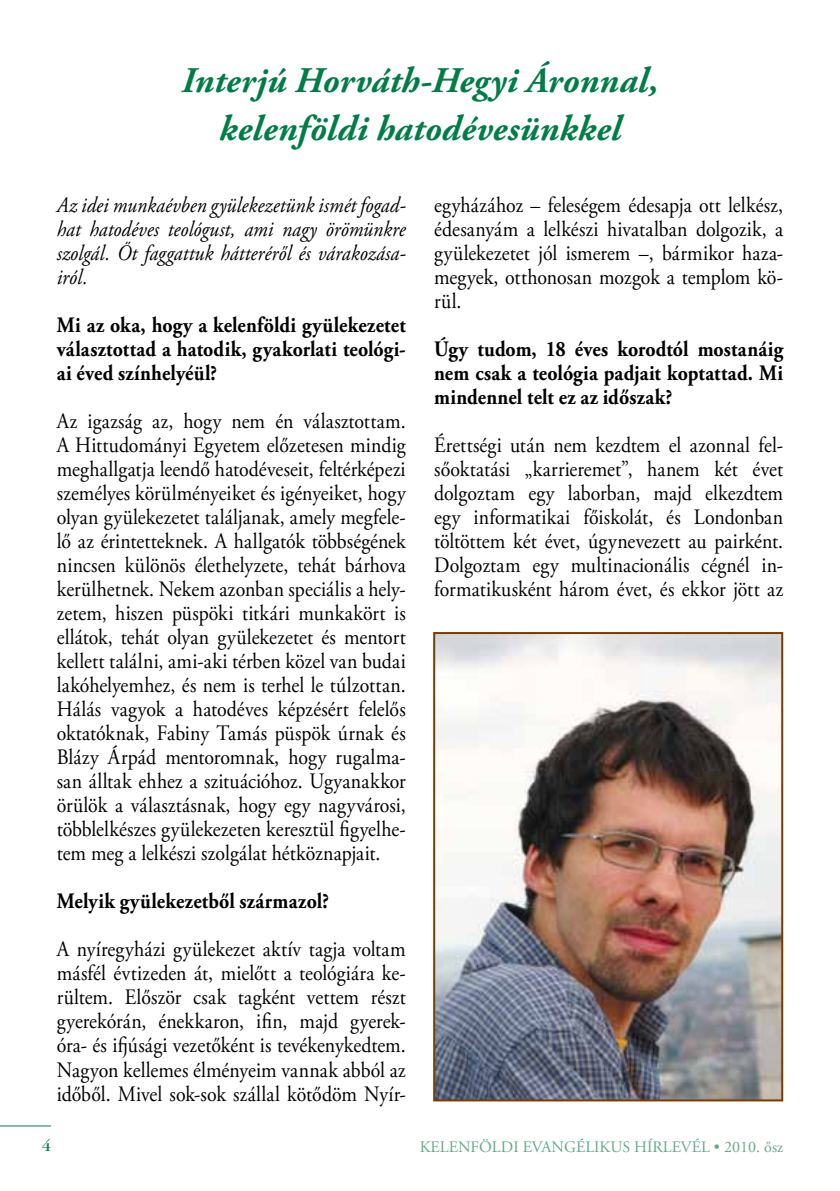
<style>
.page{position:relative;width:840px;height:1191px;background:#fff}
.page>*{position:absolute;margin:0;border:0;box-sizing:border-box;transform-origin:0 0}
.t1{font:italic 700 36px/48px "Adobe Garamond Pro";letter-spacing:.01em;color:#007d47;text-align:center}
.t2{font:22px/24px "Adobe Garamond Pro";letter-spacing:.005em;color:#000;text-align:justify;scale:.9 1}
.t3{font:700 22px/24px "Adobe Garamond Pro";letter-spacing:.01em;color:#000;text-align:justify;scale:.9 1}
.t4{font:italic 22px/24px "Adobe Garamond Pro";letter-spacing:.005em;color:#000;text-align:justify;scale:.9 1}
.t5{font:16px "Adobe Garamond Pro";color:#60ab87}
.t6{font:16px "Garamond PFL";color:#007d47}
</style>
<div class="page">
<hr style="left:0;top:1125px;width:51px;height:1px;background:#007d47">
<img style="left:436px;top:635px;width:343px;height:463px">
<div style="left:433px;top:632px;width:349px;height:469px;border:2px solid #7c3c00"></div>
<h1 class="t1" style="left:181px;top:57px;width:478px">Interjú Horváth-Hegyi Áronnal, kelenföldi hatodévesünkkel</h1>
<p class="t4" style="left:57px;top:194px;width:389px">Az idei munkaévben gyülekezetünk ismét fogad&shy;hat hatodéves teológust, ami nagy örömünkre szolgál. Őt faggattuk hátteréről és várakozása&shy;iról.</p>
<p class="t3" style="left:57px;top:313px;width:389px">Mi az oka, hogy a kelenföldi gyülekezetet választottad a hatodik, gyakorlati teológi&shy;ai éved színhelyéül?</p>
<p class="t2" style="left:57px;top:410px;width:389px">Az igazság az, hogy nem én választottam.<br>A Hittudományi Egyetem előzetesen mindig meghallgatja leendő hatodéveseit, feltérképezi személyes körülményeiket és igényeiket, hogy olyan gyülekezetet találjanak, amely megfele&shy;lő az érintetteknek. A hallgatók többségének nincsen különös élethelyzete, tehát bárhova kerülhetnek. Nekem azonban speciális a hely&shy;zetem, hiszen püspöki titkári munkakört is ellátok, tehát olyan gyülekezetet és mentort kellett találni, ami-aki térben közel van budai lakóhelyemhez, és nem is terhel le túlzottan.<br>Hálás vagyok a hatodéves képzésért felelős oktatóknak, Fabiny Tamás püspök úrnak és Blázy Árpád mentoromnak, hogy rugalma&shy;san álltak ehhez a szituációhoz. Ugyanakkor örülök a választásnak, hogy egy nagyvárosi, többlelkészes gyülekezeten keresztül figyelhe&shy;tem meg a lelkészi szolgálat hétköznapjait.</p>
<p class="t3" style="left:57px;top:890px;width:304px">Melyik gyülekezetből származol?</p>
<p class="t2" style="left:57px;top:938px;width:389px">A nyíregyházi gyülekezet aktív tagja voltam másfél évtizeden át, mielőtt a teológiára ke&shy;rültem. Először csak tagként vettem részt gyerekórán, énekkaron, ifin, majd gyerek&shy;óra- és ifjúsági vezetőként is tevékenykedtem.<br>Nagyon kellemes élményeim vannak abból az időből. Mivel sok-sok szállal kötődöm Nyír-</p>
<p class="t2" style="left:434px;top:194px;width:389px">egyházához – feleségem édesapja ott lelkész, édesanyám a lelkészi hivatalban dolgozik, a gyülekezetet jól ismerem –, bármikor haza&shy;megyek, otthonosan mozgok a templom kö&shy;rül.</p>
<p class="t3" style="left:434px;top:338px;width:389px">Úgy tudom, 18 éves korodtól mostanáig nem csak a teológia padjait koptattad. Mi mindennel telt ez az időszak?</p>
<p class="t2" style="left:434px;top:434px;width:389px">Érettségi után nem kezdtem el azonnal fel&shy;sőoktatási „karrieremet”, hanem két évet dolgoztam egy laborban, majd elkezdtem egy informatikai főiskolát, és Londonban töltöttem két évet, úgynevezett au pairként.<br>Dolgoztam egy multinacionális cégnél in&shy;formatikusként három évet, és ekkor jött az</p>
<p class="t6" style="left:42px;top:1137px;width:11px">4</p>
<p class="t5" style="left:419px;top:1136px;width:365px">KELENFÖLDI EVANGÉLIKUS HÍRLEVÉL • 2010. ősz</p>
</div>
